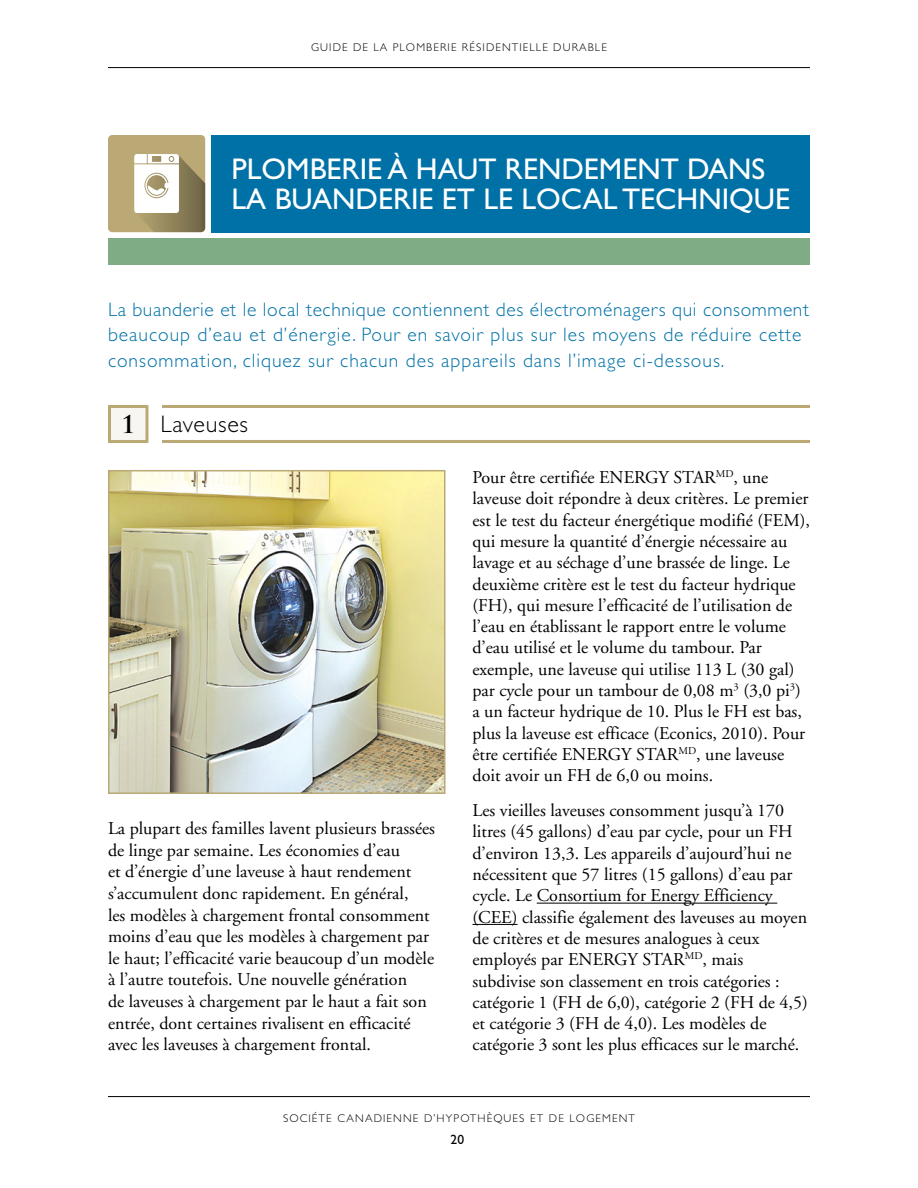
<style>
.page{position:relative;width:918px;height:1188px;background:#fff}
.page>*{position:absolute;margin:0;border:0;box-sizing:border-box;transform-origin:0 0}
.Section_Title__H2{font:30px/30px "Gill Sans Std";color:#fff}
.t1{font:300 24px "Gill Sans Std";letter-spacing:.03em;color:#000}
.t2{font:300 19.5px/25.5px "Gill Sans Std";letter-spacing:.05em;color:#0071a6}
.Body_Text__P{font:18px/21.3px "Adobe Garamond";color:#000}
.t3{font:13.5px "Gill Sans Std";color:#000}
.t4{font:300 11.25px "Gill Sans Std";letter-spacing:.1em;color:#000}
.s1{font-family:"Trajan Pro";font-weight:700}
</style>
<div class="page">
<hr style="left:108px;top:67px;width:702px;height:1px;background:#000">
<hr style="left:108px;top:1096px;width:702px;height:1px;background:#000">
<hr style="left:537px;top:903px;width:240px;height:1px;background:#000">
<hr style="left:472px;top:924px;width:46px;height:1px;background:#000">
<div style="left:211px;top:135px;width:599px;height:97px;background:#0071a6"></div>
<div style="left:108px;top:135px;width:97px;height:97px;background:#baa975;border-radius:4px"></div>
<svg style="left:134px;top:154px;width:71px;height:78px;background:#bdb69d"></svg>
<div style="left:108px;top:238px;width:702px;height:27px;background:#80ac85"></div>
<hr style="left:162px;top:405px;width:648px;height:3px;background:#baa975">
<hr style="left:162px;top:440px;width:648px;height:3px;background:#baa975">
<div style="left:108px;top:405px;width:40px;height:38px;background:#f8f6f1;border:3px solid #baa975"></div>
<img style="left:111px;top:473px;width:332px;height:318px">
<div style="left:108px;top:470px;width:338px;height:324px;border:2px solid #baa975"></div>
<p class="t4" style="left:311px;top:41px;width:297px">GUIDE DE LA PLOMBERIE RÉSIDENTIELLE DURABLE</p>
<h2 class="Section_Title__H2" style="left:232px;top:154px;width:560px">PLOMBERIE À HAUT RENDEMENT DANS<br>LA BUANDERIE ET LE LOCAL TECHNIQUE</h2>
<p class="t2" style="left:108px;top:297px;width:703px">La buanderie et le local technique contiennent des électroménagers qui consomment beaucoup d’eau et d’énergie. Pour en savoir plus sur les moyens de réduire cette consommation, cliquez sur chacun des appareils dans l’image ci-dessous.</p>
<h3 class="t1" style="left:121px;top:411px;width:129px"><span class="s1">1</span> Laveuses</h3>
<p class="Body_Text__P" style="left:108px;top:818px;width:329px">La plupart des familles lavent plusieurs brassées de linge par semaine. Les économies d’eau<br>et d’énergie d’une laveuse à haut rendement s’accumulent donc rapidement. En général,<br>les modèles à chargement frontal consomment moins d’eau que les modèles à chargement par le haut; l’efficacité varie beaucoup d’un modèle à l’autre toutefois. Une nouvelle génération<br>de laveuses à chargement par le haut a fait son entrée, dont certaines rivalisent en efficacité avec les laveuses à chargement frontal.</p>
<p class="Body_Text__P" style="left:472px;top:467px;width:339px">Pour être certifiée ENERGY STAR<sup>MD</sup>, une laveuse doit répondre à deux critères. Le premier est le test du facteur énergétique modifié (FEM), qui mesure la quantité d’énergie nécessaire au lavage et au séchage d’une brassée de linge. Le deuxième critère est le test du facteur hydrique (FH), qui mesure l’efficacité de l’utilisation de l’eau en établissant le rapport entre le volume d’eau utilisé et le volume du tambour. Par exemple, une laveuse qui utilise 113 L (30 gal) par cycle pour un tambour de 0,08 m<sup>3</sup> (3,0 pi<sup>3</sup>) a un facteur hydrique de 10. Plus le FH est bas, plus la laveuse est efficace (Econics, 2010). Pour être certifiée ENERGY STAR<sup>MD</sup>, une laveuse doit avoir un FH de 6,0 ou moins.</p>
<p class="Body_Text__P" style="left:473px;top:800px;width:337px">Les vieilles laveuses consomment jusqu’à 170 litres (45 gallons) d’eau par cycle, pour un FH d’environ 13,3. Les appareils d’aujourd’hui ne nécessitent que 57 litres (15 gallons) d’eau par cycle. Le Consortium for Energy Efficiency (CEE) classifie également des laveuses au moyen de critères et de mesures analogues à ceux employés par ENERGY STAR<sup>MD</sup>, mais subdivise son classement en trois catégories : catégorie 1 (FH de 6,0), catégorie 2 (FH de 4,5) et catégorie 3 (FH de 4,0). Les modèles de catégorie 3 sont les plus efficaces sur le marché.</p>
<p class="t4" style="left:283px;top:1112px;width:354px">SOCIÉTE CANADIENNE D’HYPOTHÈQUES ET DE LOGEMENT</p>
<p class="t3" style="left:451px;top:1132px;width:15px">20</p>
</div>
